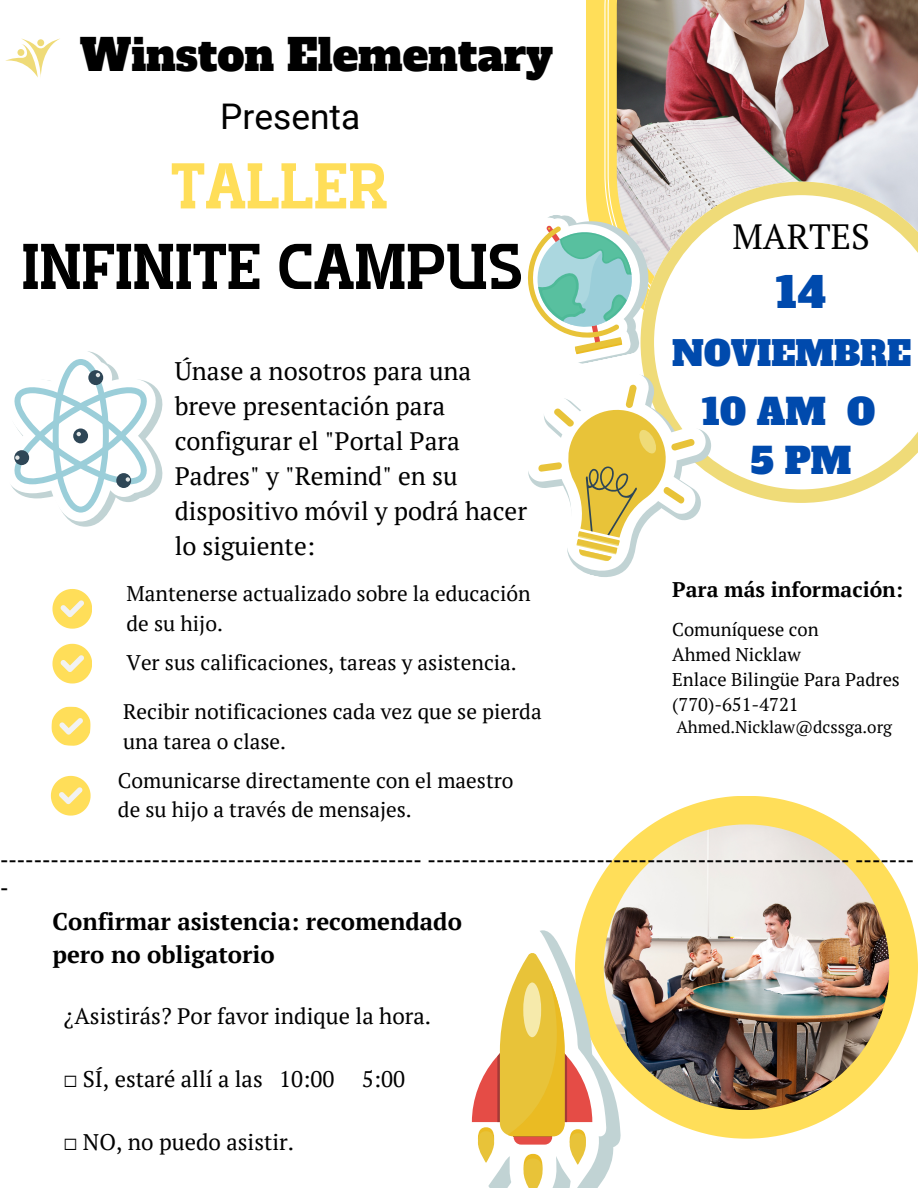
<style>
.page{position:relative;width:918px;height:1188px;background:#fff}
.page>*{position:absolute;margin:0;border:0;box-sizing:border-box;transform-origin:0 0}
.t1{font:64.5px "Flatory Slab 700 Semi Cond";color:#000}
.t2{font:64.5px "Flatory Slab 700 Semi Cond";color:#ffde59}
.t3{font:42.9px "Alfa Slab One";color:#000}
.t4{font:41.4px "Alfa Slab One";color:#004aad}
.t5{font:35.4px/49.5px "Alfa Slab One";color:#004aad}
.t6{font:35.25px "Roboto";color:#000}
.t7{font:35.1px "PT Serif";color:#000}
.t8{font:33.75px "Alfa Slab One";color:#004aad}
.t9{font:25.35px/34.8px "PT Serif";color:#000}
.t10{font:700 24px/32.7px "PT Serif";color:#000}
.t11{font:22.5px "PT Serif";color:#000}
.t12{font:21.15px/29.7px "PT Serif";color:#000}
.t13{font:700 21.15px "PT Serif";color:#000}
.t14{font:700 20.4px/28.2px "PT Serif";color:#000}
.t15{font:18.45px/24.8px "PT Serif";color:#000}
.t16{font:16.95px "PT Serif";color:#000}
.s1{font-family:"Free Mono"}
</style>
<div class="page">
<div style="left:586px;top:0;width:18px;height:198px;background:#ffde59"></div>
<img style="left:604px;top:0;width:314px;height:198px">
<svg style="left:641px;top:182px;width:277px;height:321px"></svg>
<svg style="left:582px;top:796px;width:336px;height:343px"></svg>
<img style="left:604px;top:824px;width:285px;height:286px">
<svg style="left:52px;top:589px;width:40px;height:39px"></svg>
<svg style="left:52px;top:644px;width:40px;height:39px"></svg>
<svg style="left:51px;top:706px;width:40px;height:40px"></svg>
<svg style="left:721px;top:355px;width:6px;height:148px"></svg>
<svg style="left:528px;top:354px;width:193px;height:223px"></svg>
<svg style="left:536px;top:384px;width:162px;height:178px"></svg>
<svg style="left:11px;top:351px;width:152px;height:176px"></svg>
<svg style="left:5px;top:39px;width:54px;height:38px"></svg>
<div style="left:17px;top:49px;width:7px;height:7px;background:#efdb78;border-radius:50%"></div>
<div style="left:37px;top:39px;width:7px;height:7px;background:#efdb78;border-radius:50%"></div>
<svg style="left:471px;top:917px;width:150px;height:271px"></svg>
<div style="left:523px;top:982px;width:18px;height:55px;background:#f6eaab;border-radius:50%"></div>
<svg style="left:527px;top:198px;width:140px;height:175px"></svg>
<svg style="left:51px;top:776px;width:39px;height:39px"></svg>
<p class="t3" style="left:80px;top:27px;width:475px">Winston Elementary</p>
<p class="t6" style="left:220px;top:96px;width:142px">Presenta</p>
<p class="t2" style="left:171px;top:148px;width:218px">TALLER</p>
<p class="t1" style="left:22px;top:229px;width:503px">INFINITE CAMPUS</p>
<p class="t9" style="left:175px;top:354px;width:354px">Únase a nosotros para una breve presentación para configurar el "Portal Para<br>Padres" y "Remind" en su dispositivo móvil y podrá hacer lo siguiente:</p>
<p class="t12" style="left:127px;top:579px;width:406px">Mantenerse actualizado sobre la educación de su hijo.</p>
<p class="t12" style="left:127px;top:647px;width:392px">Ver sus calificaciones, tareas y asistencia.</p>
<p class="t12" style="left:123px;top:696px;width:420px">Recibir notificaciones cada vez que se pierda una tarea o clase.</p>
<p class="t12" style="left:118px;top:765px;width:397px;line-height:29.2px">Comunicarse directamente con el maestro de su hijo a través de mensajes.</p>
<p class="t7" style="left:732px;top:213px;width:139px">MARTES</p>
<p class="t4" style="left:776px;top:266px;width:52px">14</p>
<p class="t8" style="left:672px;top:331px;width:241px">NOVIEMBRE</p>
<p class="t5" style="left:751px;top:388px;width:126px;text-indent:-49px">10 AM O<br>5 PM</p>
<p class="t13" style="left:672px;top:575px;width:232px">Para más información:</p>
<p class="t15" style="left:672px;top:617px;width:148px">Comuníquese con</p>
<p class="t15" style="left:672px;top:642px;width:130px">Ahmed Nicklaw</p>
<p class="t15" style="left:672px;top:666px;width:229px">Enlace Bilingüe Para Padres (770)-651-4721</p>
<p class="t16" style="left:676px;top:715px;width:217px">Ahmed.Nicklaw@dcssga.org</p>
<p class="t14" style="left:0;top:845px;width:916px">-------------------------------------------------- -------------------------------------------------- ------- -</p>
<p class="t10" style="left:52px;top:905px;width:411px">Confirmar asistencia: recomendado pero no obligatorio</p>
<p class="t11" style="left:64px;top:1001px;width:369px">¿Asistirás? Por favor indique la hora.</p>
<p class="t11" style="left:64px;top:1064px;width:343px"><span class="s1">☐</span> SÍ, estaré allí a las 10:00 5:00</p>
<p class="t11" style="left:64px;top:1127px;width:232px"><span class="s1">☐</span> NO, no puedo asistir.</p>
</div>
